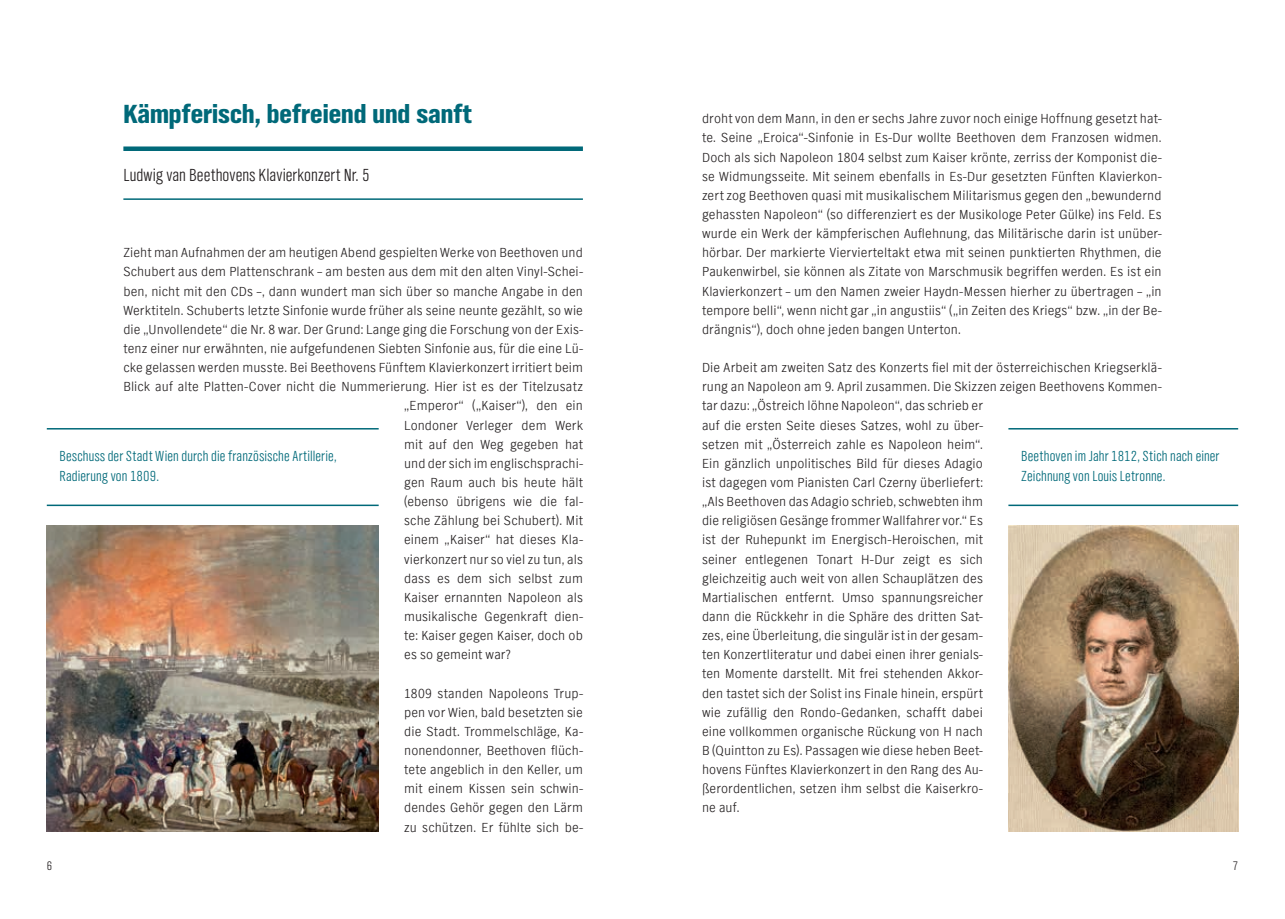
<style>
.page{position:relative;width:1285px;height:919px;background:#fff}
.page>*{position:absolute;margin:0;border:0;box-sizing:border-box;transform-origin:0 0}
.t1{font:900 27px "NDR Sans Cond";letter-spacing:.005em;color:#006979}
.t2{font:300 18px "NDR Sans Cond";letter-spacing:.005em;color:#231f20}
.t3{font:300 15px/19.2px "NDR Sans Cond";letter-spacing:.01em;color:#006979}
.t4{font:300 13.5px/19.2px "NDR Sans";letter-spacing:.01em;color:#231f20;text-align:justify}
.t5{font:300 12.75px "NDR Sans Cond";color:#231f20}
</style>
<div class="page">
<div style="left:123px;top:146px;width:460px;height:5px;background:#006979"></div>
<hr style="left:123px;top:198px;width:460px;height:2px;background:#006979">
<img style="left:47px;top:525px;width:331px;height:306px">
<hr style="left:47px;top:428px;width:331px;height:1px;background:#006979">
<hr style="left:47px;top:504px;width:331px;height:2px;background:#006979">
<img style="left:1008px;top:525px;width:229px;height:306px">
<hr style="left:1008px;top:428px;width:229px;height:1px;background:#006979">
<hr style="left:1008px;top:504px;width:229px;height:2px;background:#006979">
<h1 class="t1" style="left:123px;top:97px;width:350px">Kämpferisch, befreiend und sanft</h1>
<h2 class="t2" style="left:123px;top:164px;width:248px">Ludwig van Beethovens Klavierkonzert Nr. 5</h2>
<p class="t4" style="left:702px;top:109px;width:461px">droht von dem Mann, in den er sechs Jahre zuvor noch einige Hoffnung gesetzt hat&shy;te. Seine „Eroica“-Sinfonie in Es-Dur wollte Beethoven dem Franzosen widmen.<br>Doch als sich Napoleon 1804 selbst zum Kaiser krönte, zerriss der Komponist die&shy;se Widmungsseite. Mit seinem ebenfalls in Es-Dur gesetzten Fünften Klavierkon&shy;zert zog Beethoven quasi mit musikalischem Militarismus gegen den „bewundernd gehassten Napoleon“ (so differenziert es der Musikologe Peter Gülke) ins Feld. Es wurde ein Werk der kämpferischen Auflehnung, das Militärische darin ist unüber&shy;hörbar. Der markierte Viervierteltakt etwa mit seinen punktierten Rhythmen, die Paukenwirbel, sie können als Zitate von Marschmusik begriffen werden. Es ist ein Klavierkonzert – um den Namen zweier Haydn-Messen hierher zu übertragen – „in tempore belli“, wenn nicht gar „in angustiis“ („in Zeiten des Kriegs“ bzw. „in der Be&shy;drängnis“), doch ohne jeden bangen Unterton.</p>
<p class="t4" style="left:702px;top:358px;width:461px;text-align:left">Die Arbeit am zweiten Satz des Konzerts fiel mit der österreichischen Kriegserklä&shy;rung an Napoleon am 9. April zusammen. Die Skizzen zeigen Beethovens Kommen&shy;tar dazu: „Östreich löhne Napoleon“, das schrieb er<br>auf die ersten Seite dieses Satzes, wohl zu über-<br>setzen mit „Österreich zahle es Napoleon heim“.<br>Ein gänzlich unpolitisches Bild für dieses Adagio<br>ist dagegen vom Pianisten Carl Czerny überliefert:<br>„Als Beethoven das Adagio schrieb, schwebten ihm<br>die religiösen Gesänge frommer Wallfahrer vor.“ Es<br>ist der Ruhepunkt im Energisch-Heroischen, mit<br>seiner entlegenen Tonart H-Dur zeigt es sich<br>gleichzeitig auch weit von allen Schauplätzen des<br>Martialischen entfernt. Umso spannungsreicher<br>dann die Rückkehr in die Sphäre des dritten Sat-<br>zes, eine Überleitung, die singulär ist in der gesam-<br>ten Konzertliteratur und dabei einen ihrer genials-<br>ten Momente darstellt. Mit frei stehenden Akkor-<br>den tastet sich der Solist ins Finale hinein, erspürt<br>wie zufällig den Rondo-Gedanken, schafft dabei<br>eine vollkommen organische Rückung von H nach<br>B (Quintton zu Es). Passagen wie diese heben Beet-<br>hovens Fünftes Klavierkonzert in den Rang des Au-<br>ßerordentlichen, setzen ihm selbst die Kaiserkro-<br>ne auf.</p>
<p class="t4" style="left:123px;top:243px;width:461px">Zieht man Aufnahmen der am heutigen Abend gespielten Werke von Beethoven und</p>
<p class="t4" style="left:123px;top:262px;width:461px">Schubert aus dem Plattenschrank – am besten aus dem mit den alten Vinyl-Schei-</p>
<p class="t4" style="left:123px;top:281px;width:461px">ben, nicht mit den CDs –, dann wundert man sich über so manche Angabe in den</p>
<p class="t4" style="left:123px;top:300px;width:461px">Werktiteln. Schuberts letzte Sinfonie wurde früher als seine neunte gezählt, so wie</p>
<p class="t4" style="left:123px;top:319px;width:461px">die „Unvollendete“ die Nr. 8 war. Der Grund: Lange ging die Forschung von der Exis-</p>
<p class="t4" style="left:123px;top:339px;width:461px">tenz einer nur erwähnten, nie aufgefundenen Siebten Sinfonie aus, für die eine Lü-</p>
<p class="t4" style="left:123px;top:358px;width:461px">cke gelassen werden musste. Bei Beethovens Fünftem Klavierkonzert irritiert beim</p>
<p class="t4" style="left:123px;top:377px;width:461px">Blick auf alte Platten-Cover nicht die Nummerierung. Hier ist es der Titelzusatz</p>
<p class="t4" style="left:404px;top:396px;width:180px">„Emperor“ („Kaiser“), den ein</p>
<p class="t4" style="left:404px;top:415px;width:180px">Londoner Verleger dem Werk</p>
<p class="t4" style="left:404px;top:434px;width:180px">mit auf den Weg gegeben hat</p>
<p class="t4" style="left:404px;top:453px;width:180px">und der sich im englischsprachi-</p>
<p class="t4" style="left:404px;top:472px;width:180px">gen Raum auch bis heute hält</p>
<p class="t4" style="left:404px;top:492px;width:180px">(ebenso übrigens wie die fal-</p>
<p class="t4" style="left:404px;top:511px;width:180px">sche Zählung bei Schubert). Mit</p>
<p class="t4" style="left:404px;top:530px;width:180px">einem „Kaiser“ hat dieses Kla-</p>
<p class="t4" style="left:404px;top:549px;width:180px">vierkonzert nur so viel zu tun, als</p>
<p class="t4" style="left:404px;top:568px;width:180px">dass es dem sich selbst zum</p>
<p class="t4" style="left:404px;top:587px;width:180px">Kaiser ernannten Napoleon als</p>
<p class="t4" style="left:404px;top:606px;width:180px">musikalische Gegenkraft dien-</p>
<p class="t4" style="left:404px;top:625px;width:180px">te: Kaiser gegen Kaiser, doch ob</p>
<p class="t4" style="left:404px;top:645px;width:108px">es so gemeint war?</p>
<p class="t4" style="left:404px;top:683px;width:180px">1809 standen Napoleons Trup&shy;pen vor Wien, bald besetzten sie die Stadt. Trommelschläge, Ka&shy;nonendonner, Beethoven flüch&shy;tete angeblich in den Keller, um mit einem Kissen sein schwin&shy;dendes Gehör gegen den Lärm zu schützen. Er fühlte sich be-</p>
<p class="t3" style="left:60px;top:446px;width:278px">Beschuss der Stadt Wien durch die französische Artillerie,<br>Radierung von 1809.</p>
<p class="t3" style="left:1020px;top:446px;width:200px">Beethoven im Jahr 1812, Stich nach einer<br>Zeichnung von Louis Letronne.</p>
<p class="t5" style="left:47px;top:857px;width:7px">6</p>
<p class="t5" style="left:1232px;top:857px;width:7px">7</p>
</div>
